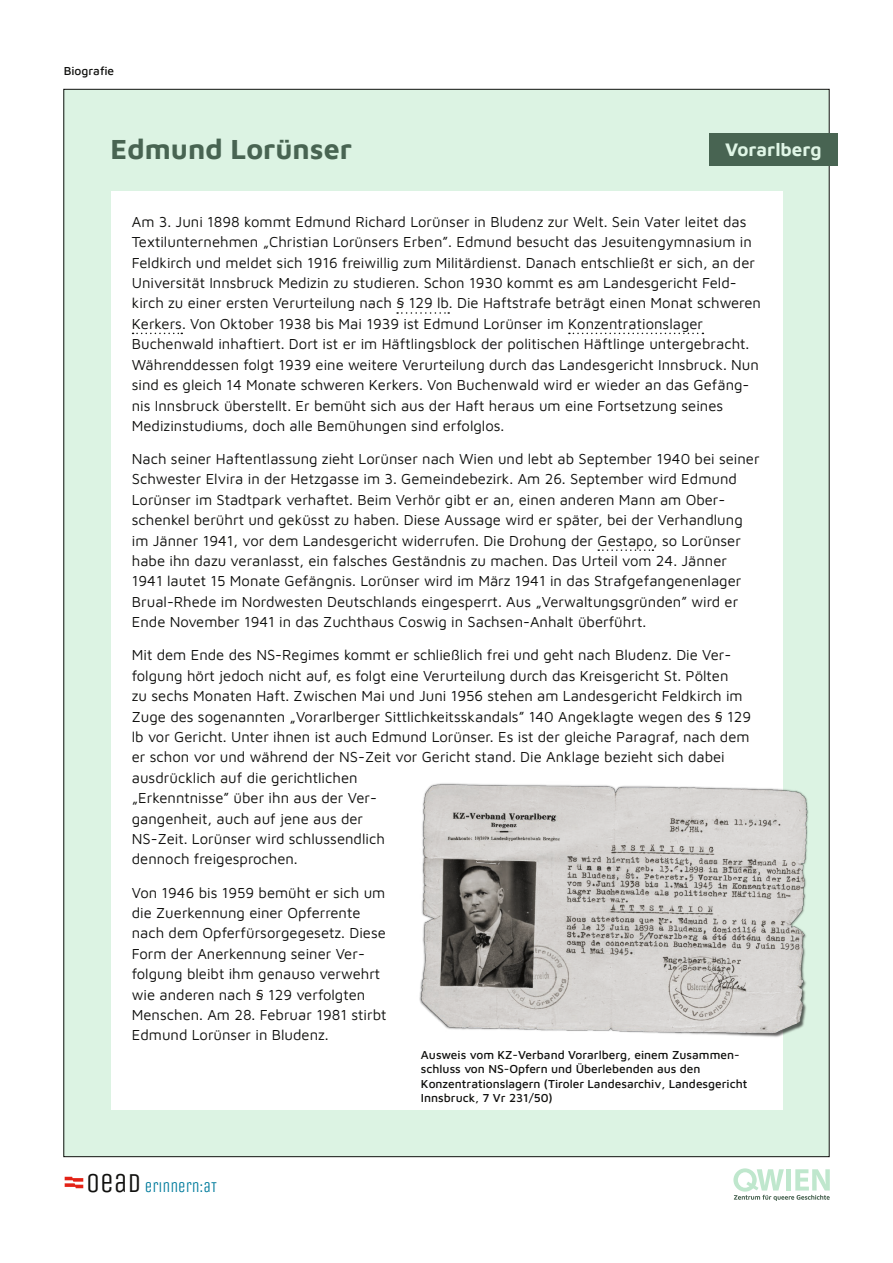
<style>
.page{position:relative;width:893px;height:1263px;background:#fff}
.page>*{position:absolute;margin:0;border:0;box-sizing:border-box;transform-origin:0 0}
.t1{font:700 28.5px "Maven Pro";color:#486452}
.t2{font:700 18.75px "Maven Pro";color:#e0f6e6}
.t3{font:15px/20.4px "Maven Pro";color:#11110f}
.t4{font:15px "Unica One";color:#007b9c}
.t5{font:500 12px/14.4px "Maven Pro";color:#11110f}
.s1{font-size:27.45px;color:#11110f}
</style>
<div class="page">
<svg style="left:733px;top:1168px;width:97px;height:33px"></svg>
<svg style="left:65px;top:1177px;width:18px;height:11px"></svg>
<div style="left:64px;top:89px;width:765px;height:1068px;background:#dcf3e3"></div>
<div style="left:111px;top:191px;width:671px;height:919px;background:#fff"></div>
<svg style="left:397px;top:312px;width:52px;height:2px"></svg>
<svg style="left:133px;top:333px;width:49px;height:1px"></svg>
<svg style="left:569px;top:333px;width:134px;height:1px"></svg>
<svg style="left:598px;top:549px;width:55px;height:2px"></svg>
<div style="left:709px;top:133px;width:129px;height:33px;background:#486452"></div>
<img style="left:419px;top:778px;width:410px;height:261px">
<p class="t5" style="left:64px;top:63px;width:52px">Biografie</p>
<h1 class="t1" style="left:111px;top:130px;width:243px">Edmund Lorünser</h1>
<p class="t2" style="left:725px;top:137px;width:98px">Vorarlberg</p>
<p class="t3" style="left:132px;top:211px;width:631px">Am 3. Juni 1898 kommt Edmund Richard Lorünser in Bludenz zur Welt. Sein Vater leitet das Textilunternehmen „Christian Lorünsers Erben”. Edmund besucht das Jesuitengymnasium in Feldkirch und meldet sich 1916 freiwillig zum Militärdienst. Danach entschließt er sich, an der Universität Innsbruck Medizin zu studieren. Schon 1930 kommt es am Landesgericht Feld&shy;kirch zu einer ersten Verurteilung nach § 129 lb. Die Haftstrafe beträgt einen Monat schweren Kerkers. Von Oktober 1938 bis Mai 1939 ist Edmund Lorünser im Konzentrationslager Buchenwald inhaftiert. Dort ist er im Häftlingsblock der politischen Häftlinge untergebracht.<br>Währenddessen folgt 1939 eine weitere Verurteilung durch das Landesgericht Innsbruck. Nun sind es gleich 14 Monate schweren Kerkers. Von Buchenwald wird er wieder an das Gefäng&shy;nis Innsbruck überstellt. Er bemüht sich aus der Haft heraus um eine Fortsetzung seines Medizinstudiums, doch alle Bemühungen sind erfolglos.</p>
<p class="t3" style="left:132px;top:448px;width:629px">Nach seiner Haftentlassung zieht Lorünser nach Wien und lebt ab September 1940 bei seiner Schwester Elvira in der Hetzgasse im 3. Gemeindebezirk. Am 26. September wird Edmund Lorünser im Stadtpark verhaftet. Beim Verhör gibt er an, einen anderen Mann am Ober&shy;schenkel berührt und geküsst zu haben. Diese Aussage wird er später, bei der Verhandlung im Jänner 1941, vor dem Landesgericht widerrufen. Die Drohung der Gestapo, so Lorünser habe ihn dazu veranlasst, ein falsches Geständnis zu machen. Das Urteil vom 24. Jänner 1941 lautet 15 Monate Gefängnis. Lorünser wird im März 1941 in das Strafgefangenenlager Brual-Rhede im Nordwesten Deutschlands eingesperrt. Aus „Verwaltungsgründen” wird er Ende November 1941 in das Zuchthaus Coswig in Sachsen-Anhalt überführt.</p>
<p class="t3" style="left:132px;top:644px;width:621px">Mit dem Ende des NS-Regimes kommt er schließlich frei und geht nach Bludenz. Die Ver&shy;folgung hört jedoch nicht auf, es folgt eine Verurteilung durch das Kreisgericht St. Pölten<br>zu sechs Monaten Haft. Zwischen Mai und Juni 1956 stehen am Landesgericht Feldkirch im Zuge des sogenannten „Vorarlberger Sittlichkeitsskandals” 140 Angeklagte wegen des § 129 lb vor Gericht. Unter ihnen ist auch Edmund Lorünser. Es ist der gleiche Paragraf, nach dem er schon vor und während der NS-Zeit vor Gericht stand. Die Anklage bezieht sich dabei ausdrücklich auf die gerichtlichen<br>„Erkenntnisse” über ihn aus der Ver-<br>gangenheit, auch auf jene aus der<br>NS-Zeit. Lorünser wird schlussendlich<br>dennoch freigesprochen.</p>
<p class="t3" style="left:132px;top:881px;width:256px">Von 1946 bis 1959 bemüht er sich um die Zuerkennung einer Opferrente nach dem Opferfürsorgegesetz. Diese Form der Anerkennung seiner Ver&shy;folgung bleibt ihm genauso verwehrt wie anderen nach § 129 verfolgten Menschen. Am 28. Februar 1981 stirbt Edmund Lorünser in Bludenz.</p>
<p class="t4" style="left:86px;top:1178px;width:132px"><span class="s1">OEAD</span> ERINNERN:AT</p>
<p class="t5" style="left:421px;top:1047px;width:328px">Ausweis vom KZ-Verband Vorarlberg, einem Zusammen&shy;schluss von NS-Opfern und Überlebenden aus den Konzentrationslagern (Tiroler Landesarchiv, Landesgericht Innsbruck, 7 Vr 231/50)</p>
</div>
